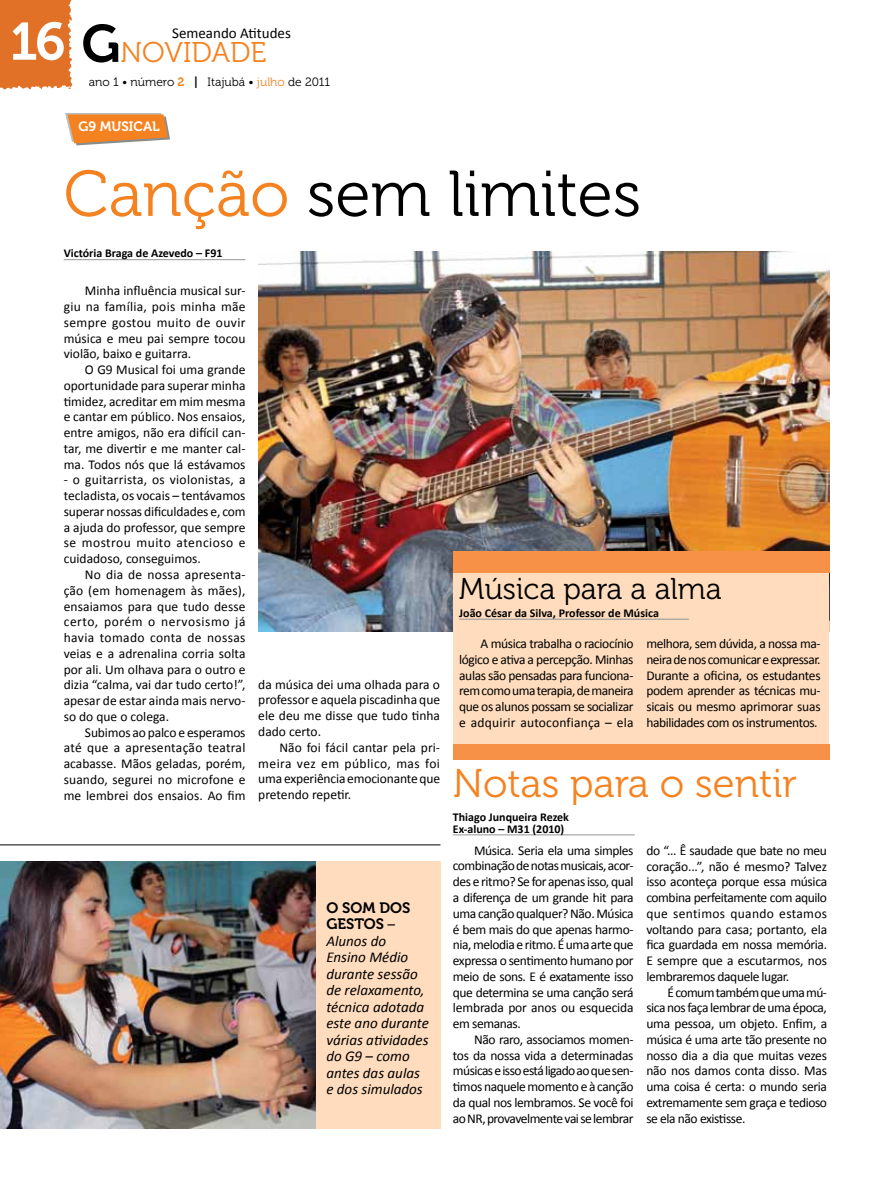
<style>
.page{position:relative;width:893px;height:1191px;background:#fff}
.page>*{position:absolute;margin:0;border:0;box-sizing:border-box;transform-origin:0 0}
.t1{font:64.5px "Museo 300";color:#000}
.t2{font:40.05px "Museo 300";color:#f58220}
.t3{font:30px "Museo 300";color:#000}
.t4{font:28.5px "Museo 300";color:#f58220}
.t5{font:italic 15px/16.5px "Calibri";color:#000}
.t6{font:15px "Calibri";color:#000}
.t7{font:15px/16.5px "Museo 700";color:#000}
.t8{font:13.5px/15.8px "Calibri";letter-spacing:-.01em;color:#000;text-align:justify}
.t9{font:13.5px "Museo 700";color:#fff}
.t10{font:700 12px/12px "Calibri";color:#000}
.t11{font:12px "Museo 300";color:#000}
.s1{font-family:"Museo 700";font-size:52.5px;color:#fff}
.s2{font-family:"Museo 700";font-size:52.5px;color:#000}
.s3{font-family:"Museo 700";color:#f58220}
.s4{font-family:"Museo 700"}
.s5{color:#f58220}
.s6{font-family:"Calibri";font-style:italic}
</style>
<div class="page">
<div style="left:0;top:0;width:72px;height:89px;background:#e17126"></div>
<img style="left:258px;top:251px;width:571px;height:380px">
<div style="left:453px;top:567px;width:376px;height:177px;background:#fedcbd"></div>
<hr style="left:453px;top:834px;width:182px;height:1px;background:#939598">
<svg style="left:65px;top:113px;width:105px;height:32px;background:#eb964e"></svg>
<hr style="left:64px;top:259px;width:182px;height:1px;background:#939598">
<div style="left:453px;top:744px;width:376px;height:16px;background:#f79147"></div>
<div style="left:453px;top:551px;width:376px;height:22px;background:#f79147"></div>
<hr style="left:459px;top:619px;width:230px;height:1px;background:#939598">
<img style="left:0;top:861px;width:316px;height:267px">
<div style="left:316px;top:861px;width:124px;height:267px;background:#fedcbd"></div>
<hr style="left:0;top:844px;width:440px;height:1px;background:#000">
<h3 class="t4" style="left:10px;top:37px;width:258px"><span class="s1">16</span> <span class="s2">G</span>NOVIDADE</h3>
<p class="t6" style="left:172px;top:24px;width:120px">Semeando Atitudes</p>
<p class="t11" style="left:89px;top:75px;width:243px">ano 1 • número <span class="s3">2</span> <span class="s4">|</span> Itajubá • <span class="s5">julho</span> de 2011</p>
<p class="t9" style="left:78px;top:119px;width:83px">G9 MUSICAL</p>
<h1 class="t1" style="left:64px;top:159px;width:579px"><span class="s5">Canção</span> sem limites</h1>
<p class="t10" style="left:64px;top:247px;width:160px">Victória Braga de Azevedo – F91</p>
<p class="t8" style="left:64px;top:283px;width:183px;text-indent:21px">Minha influência musical sur&shy;giu na família, pois minha mãe sempre gostou muito de ouvir música e meu pai sempre tocou violão, baixo e guitarra.</p>
<p class="t8" style="left:64px;top:362px;width:183px;text-indent:21px">O G9 Musical foi uma grande oportunidade para superar minha timidez, acreditar em mim mesma e cantar em público. Nos ensaios, entre amigos, não era difícil can&shy;tar, me divertir e me manter cal&shy;ma. Todos nós que lá estávamos</p>
<p class="t8" style="left:64px;top:472px;width:183px">- o guitarrista, os violonistas, a tecladista, os vocais – tentávamos superar nossas dificuldades e, com a ajuda do professor, que sempre se mostrou muito atencioso e cuidadoso, conseguimos.</p>
<p class="t8" style="left:64px;top:566px;width:183px;text-indent:21px">No dia de nossa apresenta&shy;ção (em homenagem às mães), ensaiamos para que tudo desse certo, porém o nervosismo já havia tomado conta de nossas veias e a adrenalina corria solta por ali. Um olhava para o outro e dizia “calma, vai dar tudo certo!”, apesar de estar ainda mais nervo&shy;so do que o colega.</p>
<p class="t8" style="left:64px;top:724px;width:183px;text-indent:21px">Subimos ao palco e esperamos até que a apresentação teatral acabasse. Mãos geladas, porém, suando, segurei no microfone e me lembrei dos ensaios. Ao fim</p>
<p class="t8" style="left:258px;top:676px;width:183px">da música dei uma olhada para o professor e aquela piscadinha que ele deu me disse que tudo tinha dado certo.</p>
<p class="t8" style="left:258px;top:739px;width:183px;text-indent:21px">Não foi fácil cantar pela pri&shy;meira vez em público, mas foi uma experiência emocionante que pretendo repetir.</p>
<p class="t7" style="left:326px;top:899px;width:85px">O SOM DOS<br>GESTOS <span class="s6">–</span></p>
<p class="t5" style="left:326px;top:932px;width:104px">Alunos do<br>Ensino Médio durante sessão de relaxamento, técnica adotada este ano durante várias atividades do G9 – como antes das aulas e dos simulados</p>
<h3 class="t3" style="left:459px;top:572px;width:264px">Música para a alma</h3>
<p class="t10" style="left:459px;top:607px;width:201px">João César da Silva, Professor de Música</p>
<p class="t8" style="left:459px;top:636px;width:176px;text-indent:21px">A música trabalha o raciocínio lógico e ativa a percepção. Minhas aulas são pensadas para funciona&shy;rem como uma terapia, de maneira que os alunos possam se socializar e adquirir autoconfiança – ela</p>
<p class="t8" style="left:646px;top:636px;width:176px">melhora, sem dúvida, a nossa ma&shy;neira de nos comunicar e expressar.<br>Durante a oficina, os estudantes podem aprender as técnicas mu&shy;sicais ou mesmo aprimorar suas habilidades com os instrumentos.</p>
<h2 class="t2" style="left:453px;top:761px;width:346px">Notas para o sentir</h2>
<p class="t10" style="left:453px;top:810px;width:118px">Thiago Junqueira Rezek<br>Ex-aluno – M31 (2010)</p>
<p class="t8" style="left:453px;top:842px;width:182px;text-indent:21px">Música. Seria ela uma simples combinação de notas musicais, acor&shy;des e ritmo? Se for apenas isso, qual a diferença de um grande hit para uma canção qualquer? Não. Música é bem mais do que apenas harmo&shy;nia, melodia e ritmo. É uma arte que expressa o sentimento humano por meio de sons. E é exatamente isso que determina se uma canção será lembrada por anos ou esquecida em semanas.</p>
<p class="t8" style="left:453px;top:1031px;width:182px;text-indent:21px">Não raro, associamos momen&shy;tos da nossa vida a determinadas músicas e isso está ligado ao que sen&shy;timos naquele momento e à canção da qual nos lembramos. Se você foi ao NR, provavelmente vai se lembrar</p>
<p class="t8" style="left:646px;top:842px;width:182px">do “... Ê saudade que bate no meu coração...”, não é mesmo? Talvez isso aconteça porque essa música combina perfeitamente com aquilo que sentimos quando estamos voltando para casa; portanto, ela fica guardada em nossa memória.<br>E sempre que a escutarmos, nos lembraremos daquele lugar.</p>
<p class="t8" style="left:646px;top:984px;width:182px;text-indent:21px">É comum também que uma mú&shy;sica nos faça lembrar de uma época, uma pessoa, um objeto. Enfim, a música é uma arte tão presente no nosso dia a dia que muitas vezes não nos damos conta disso. Mas uma coisa é certa: o mundo seria extremamente sem graça e tedioso se ela não existisse.</p>
</div>
